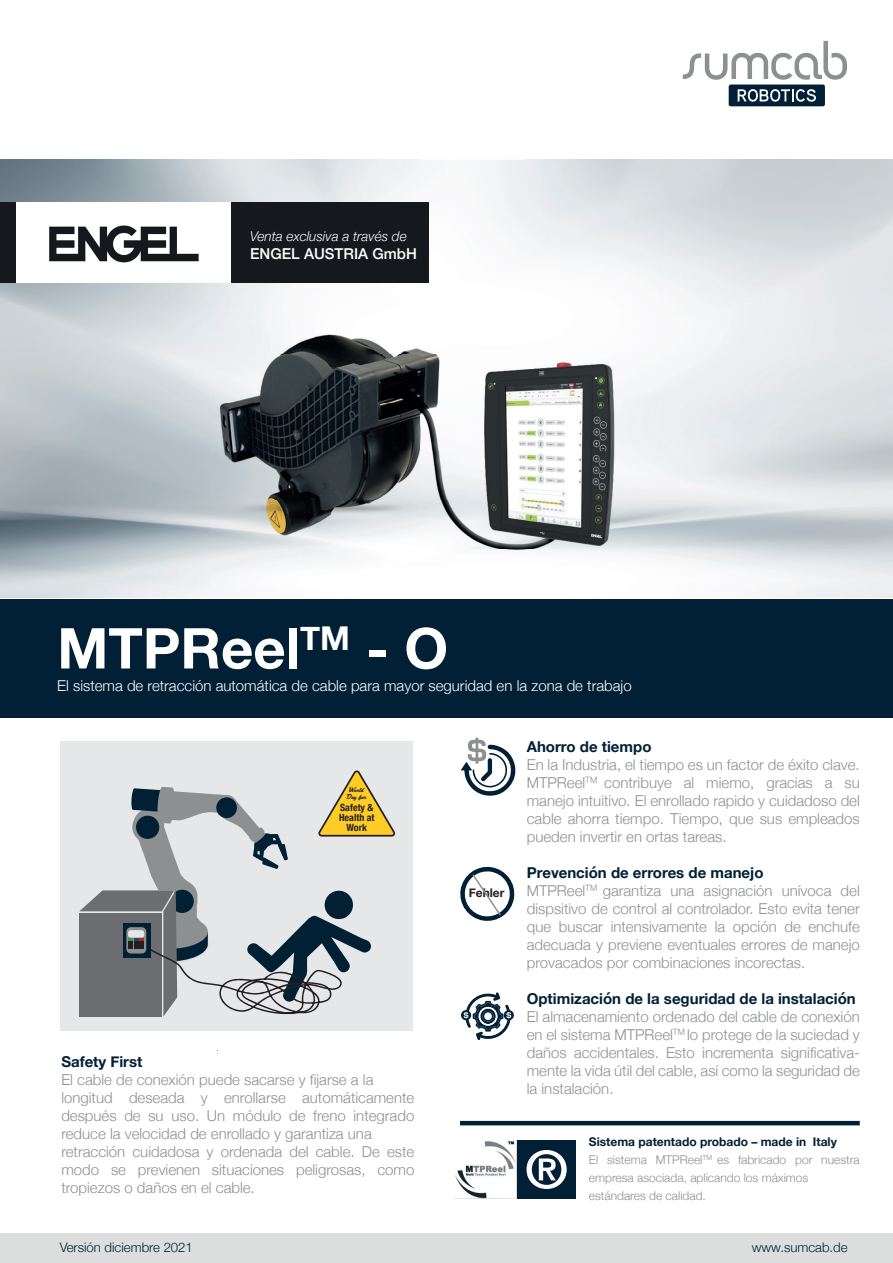
<style>
.page{position:relative;width:893px;height:1263px;background:#fff}
.page>*{position:absolute;margin:0;border:0;box-sizing:border-box;transform-origin:0 0}
.t1{font:700 56.25px "Helvetica Neue";color:#fff}
.t2{font:300 15px/18px "Helvetica Neue";color:#8d9091}
.t3{font:300 15px "Helvetica Neue";color:#fff}
.t4{font:700 15px "Helvetica Neue";color:#012035}
.t5{font:500 15px "Helvetica Neue";color:#fff}
.t6{font:italic 300 13.5px "Helvetica Neue";color:#fff}
.t7{font:300 13.2px "Helvetica Neue";color:#012035}
.t8{font:300 12px/18px "Helvetica Neue";color:#8d9091}
.t9{font:700 12px "Helvetica Neue";color:#231f20}
.t10{font:700 condensed 9.9px/10.4px "Helvetica Neue";color:#231f20;text-align:center}
.t11{font:6.3px/6.9px "Scriptorama JF Tradeshow";color:#231f20;text-align:center}
.s1{font-weight:700;color:#012035}
</style>
<div class="page">
<img style="left:0;top:160px;width:420px;height:43px">
<img style="left:420px;top:160px;width:420px;height:48px">
<img style="left:428px;top:208px;width:413px;height:49px">
<img style="left:428px;top:257px;width:413px;height:49px">
<img style="left:0;top:306px;width:841px;height:243px">
<img style="left:0;top:549px;width:893px;height:49px">
<div style="left:0;top:599px;width:893px;height:119px;background:#012035"></div>
<div style="left:0;top:203px;width:428px;height:80px;background:#15181c"></div>
<div style="left:0;top:1233px;width:893px;height:30px;background:#dcdedd"></div>
<svg style="left:683px;top:41px;width:164px;height:39px"></svg>
<div style="left:729px;top:85px;width:96px;height:21px;background:#012035;border-radius:2px"></div>
<svg style="left:738px;top:89px;width:78px;height:13px"></svg>
<div style="left:16px;top:203px;width:215px;height:80px;background:#fff"></div>
<img style="left:49px;top:225px;width:150px;height:38px">
<div style="left:60px;top:742px;width:353px;height:289px;background:#e6e7e9"></div>
<img style="left:455px;top:1140px;width:63px;height:58px">
<hr style="left:460px;top:1121px;width:400px;height:4px;background:#002035">
<div style="left:518px;top:1140px;width:58px;height:58px;background:#012035"></div>
<svg style="left:526px;top:1150px;width:41px;height:39px"></svg>
<svg style="left:460px;top:867px;width:54px;height:53px"></svg>
<svg style="left:461px;top:1010px;width:10px;height:10px"></svg>
<svg style="left:504px;top:1010px;width:10px;height:10px"></svg>
<svg style="left:464px;top:992px;width:48px;height:48px"></svg>
<svg style="left:79px;top:770px;width:316px;height:246px"></svg>
<svg style="left:461px;top:737px;width:55px;height:59px"></svg>
<p class="t6" style="left:250px;top:225px;width:158px">Venta exclusiva a través de</p>
<p class="t5" style="left:250px;top:241px;width:168px">ENGEL AUSTRIA GmbH</p>
<h1 class="t1" style="left:57px;top:604px;width:392px">MTPReel<sup>TM</sup> - O</h1>
<p class="t3" style="left:57px;top:674px;width:576px">El sistema de retracción automática de cable para mayor seguridad en la zona de trabajo</p>
<p class="t11" style="left:347px;top:786px;width:21px">World<br>Day for</p>
<p class="t10" style="left:339px;top:801px;width:37px">Safety &amp;<br>Health at<br>Work</p>
<p class="t4" style="left:61px;top:1049px;width:83px">Safety First</p>
<p class="t2" style="left:61px;top:1069px;width:354px">El cable de conexión puede sacarse y fijarse a la longitud deseada y enrollarse automáticamente después de su uso. Un módulo de freno integrado reduce la velocidad de enrollado y garantiza una retracción cuidadosa y ordenada del cable. De este modo se previenen situaciones peligrosas, como tropiezos o daños en el cable.</p>
<p class="t9" style="left:469px;top:884px;width:37px">Fehler</p>
<p class="t4" style="left:527px;top:734px;width:126px">Ahorro de tiempo</p>
<p class="t2" style="left:527px;top:754px;width:335px;text-align:justify">En la Industria, el tiempo es un factor de éxito clave.<br>MTPReel<sup>TM</sup> contribuye al miemo, gracias a su manejo intuitivo. El enrollado rapido y cuidadoso del cable ahorra tiempo. Tiempo, que sus empleados pueden invertir en ortas tareas.</p>
<p class="t2" style="left:527px;top:862px;width:334px"><span class="s1">Prevención de errores de manejo<br></span>MTPReel<sup>TM</sup> garantiza una asignación unívoca del dispsitivo de control al controlador. Esto evita tener que buscar intensivamente la opción de enchufe adecuada y previene eventuales errores de manejo provacados por combinaciones incorectas.</p>
<p class="t4" style="left:527px;top:986px;width:331px">Optimización de la seguridad de la instalación</p>
<p class="t2" style="left:527px;top:1006px;width:335px;text-align:justify">El almacenamiento ordenado del cable de conexión en el sistema MTPReel<sup>TM</sup> lo protege de la suciedad y daños accidentales. Esto incrementa significativa&shy;mente la vida útil del cable, así como la seguridad de la instalación.</p>
<p class="t8" style="left:589px;top:1132px;width:272px"><span class="s1">Sistema patentado probado – made in Italy<br></span>El sistema MTPReel<sup>TM</sup> es fabricado por nuestra empresa asociada, aplicando los máximos estándares de calidad.</p>
<p class="t7" style="left:60px;top:1236px;width:135px">Versión diciembre 2021</p>
<p class="t7" style="left:752px;top:1236px;width:97px">www.sumcab.de</p>
</div>
